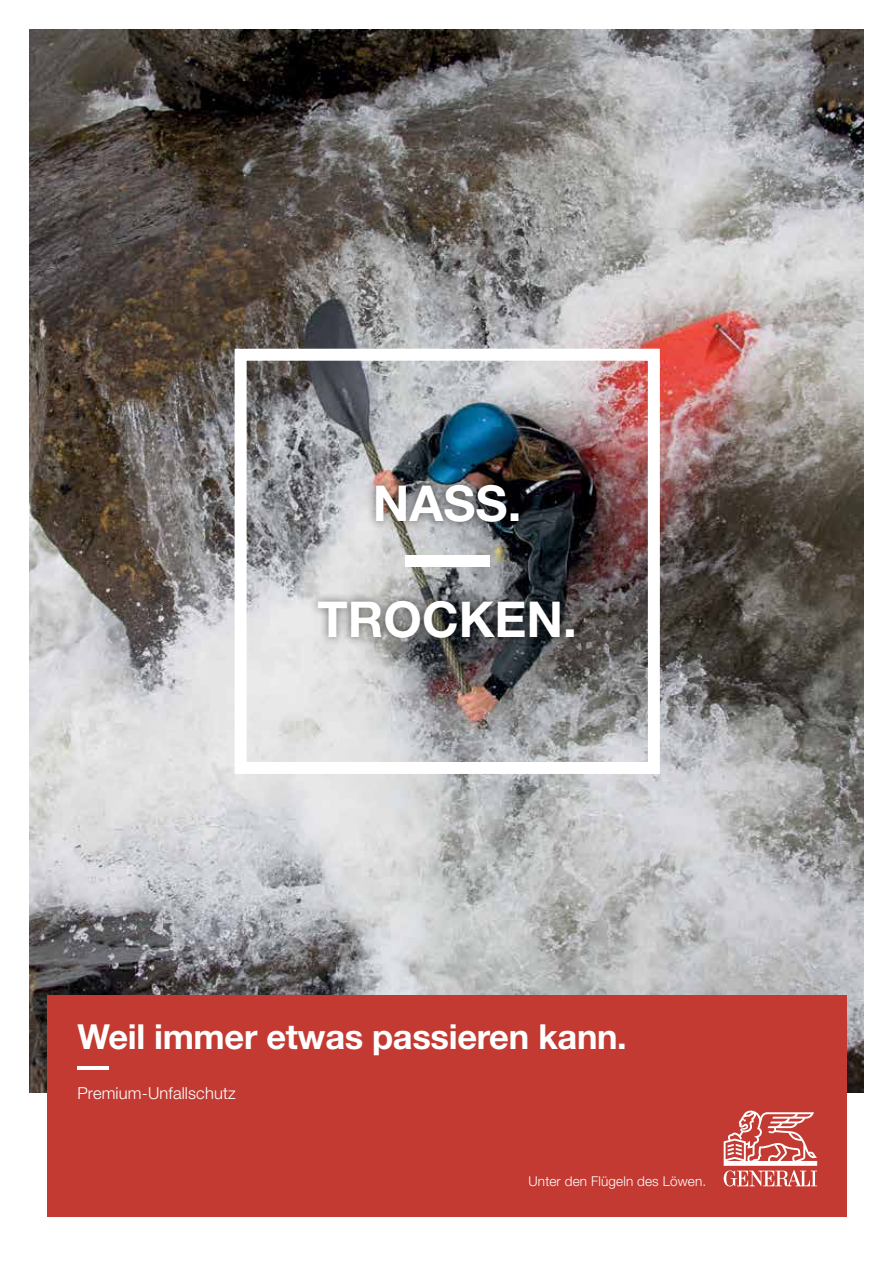
<style>
.page{position:relative;width:893px;height:1263px;background:#fff}
.page>*{position:absolute;margin:0;border:0;box-sizing:border-box;transform-origin:0 0}
.t1{font:700 49.5px "Helvetica Neue LT Std";color:#fff}
.t2{font:700 34.5px "Helvetica Neue LT Std";letter-spacing:-.01em;color:#fff}
.t3{font:300 16.5px "Helvetica Neue LT Std";letter-spacing:.01em;color:#fff}
.t4{font:300 13.5px "Helvetica Neue LT Std";letter-spacing:.01em;color:#fff}
</style>
<div class="page">
<img style="left:30px;top:30px;width:833px;height:1063px">
<div style="left:48px;top:995px;width:799px;height:221px;background:#c33a32"></div>
<svg style="left:724px;top:1110px;width:93px;height:76px"></svg>
<hr style="left:77px;top:1066px;width:32px;height:4px;background:#fff">
<div style="left:235px;top:349px;width:425px;height:425px;border:12px solid #fff"></div>
<div style="left:367px;top:477px;width:161px;height:54px;background:#000;opacity:.55"></div>
<div style="left:309px;top:592px;width:274px;height:55px;background:#000;opacity:.55"></div>
<div style="left:405px;top:555px;width:85px;height:12px;background:#fff"></div>
<h1 class="t1" style="left:373px;top:473px;width:150px">nass.</h1>
<h1 class="t1" style="left:317px;top:588px;width:261px">trocken.</h1>
<p class="t2" style="left:77px;top:1016px;width:551px">Weil immer etwas passieren kann.</p>
<p class="t3" style="left:77px;top:1083px;width:160px">Premium-Unfallschutz</p>
<p class="t4" style="left:529px;top:1173px;width:179px">Unter den Flügeln des Löwen.</p>
</div>
